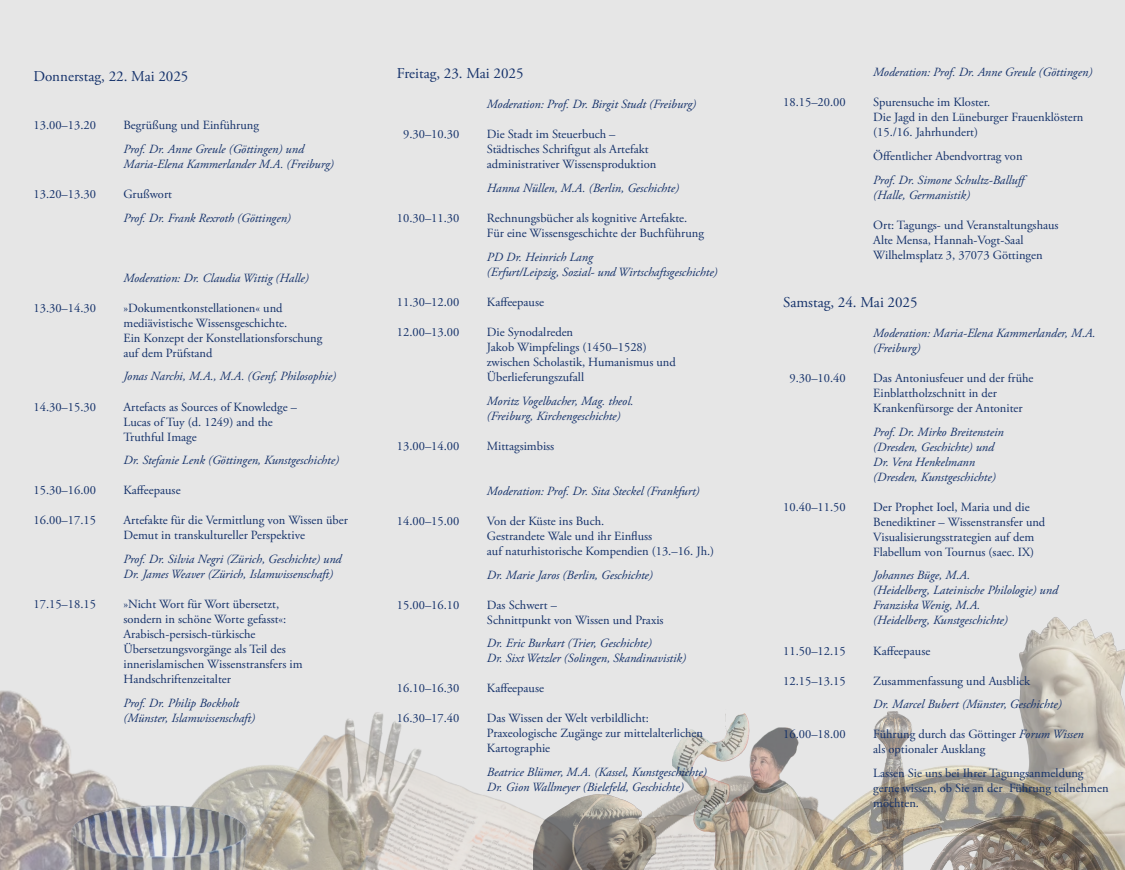
<style>
.page{position:relative;width:1125px;height:870px;background:#fff}
.page>*{position:absolute;margin:0;border:0;box-sizing:border-box;transform-origin:0 0}
.t1{font:15px "Adobe Garamond Pro";color:#14316a}
.t2{font:12.5px/15px "Adobe Garamond Pro";color:#14316a}
.t3{font:italic 12.5px/15px "Adobe Garamond Pro";color:#14316a}
.s1{color:#e6e6e6}
.s2{color:rgb(230 230 230/.82)}
.s3{font-style:italic}
</style>
<div class="page">
<div style="left:749px;top:0;width:376px;height:869px;background:#e6e6e6"></div>
<div style="left:375px;top:0;width:374px;height:869px;background:#e6e6e6"></div>
<div style="left:0;top:0;width:375px;height:869px;background:#e6e6e6"></div>
<img style="left:442px;top:779px;width:91px;height:90px">
<img style="left:0;top:690px;width:140px;height:179px">
<img style="left:1019px;top:617px;width:106px;height:147px">
<img style="left:656px;top:800px;width:16px;height:69px">
<img style="left:348px;top:869px;width:357px;height:1px">
<img style="left:302px;top:712px;width:140px;height:157px">
<img style="left:672px;top:713px;width:127px;height:156px">
<img style="left:193px;top:764px;width:174px;height:105px">
<img style="left:70px;top:805px;width:178px;height:64px">
<img style="left:533px;top:794px;width:123px;height:75px">
<img style="left:777px;top:764px;width:348px;height:105px">
<img style="left:942px;top:815px;width:170px;height:54px">
<img style="left:836px;top:711px;width:106px;height:158px">
<p class="t1" style="left:34px;top:67px;width:156px">Donnerstag, 22. Mai 2025</p>
<p class="t2" style="left:34px;top:118px;width:64px">13.00–13.20</p>
<p class="t2" style="left:124px;top:118px;width:137px">Begrüßung und Einführung</p>
<p class="t3" style="left:124px;top:142px;width:212px">Prof. Dr. Anne Greule (Göttingen) und<br>Maria-Elena Kammerlander M.A. (Freiburg)</p>
<p class="t2" style="left:34px;top:187px;width:64px">13.20–13.30</p>
<p class="t2" style="left:124px;top:187px;width:50px">Grußwort</p>
<p class="t3" style="left:124px;top:210px;width:169px">Prof. Dr. Frank Rexroth (Göttingen)</p>
<p class="t3" style="left:124px;top:270px;width:187px">Moderation: Dr. Claudia Wittig (Halle)</p>
<p class="t2" style="left:34px;top:300px;width:64px">13.30–14.30</p>
<p class="t2" style="left:124px;top:300px;width:200px">»Dokumentkonstellationen« und mediävistische Wissensgeschichte.<br>Ein Konzept der Konstellationsforschung auf dem Prüfstand</p>
<p class="t3" style="left:124px;top:369px;width:214px">Jonas Narchi, M.A., M.A. (Genf, Philosophie)</p>
<p class="t2" style="left:34px;top:399px;width:64px">14.30–15.30</p>
<p class="t2" style="left:124px;top:399px;width:175px">Artefacts as Sources of Knowledge –<br>Lucas of Tuy (d. 1249) and the<br>Truthful Image</p>
<p class="t3" style="left:124px;top:453px;width:217px">Dr. Stefanie Lenk (Göttingen, Kunstgeschichte)</p>
<p class="t2" style="left:34px;top:483px;width:64px">15.30–16.00</p>
<p class="t2" style="left:124px;top:483px;width:59px">Kaffeepause</p>
<p class="t2" style="left:34px;top:513px;width:64px">16.00–17.15</p>
<p class="t2" style="left:124px;top:513px;width:226px">Artefakte für die Vermittlung von Wissen über<br>Demut in transkultureller Perspektive</p>
<p class="t3" style="left:124px;top:551px;width:220px">Prof. Dr. Silvia Negri (Zürich, Geschichte) und<br>Dr. James Weaver (Zürich, Islamwissenschaft)</p>
<p class="t2" style="left:34px;top:597px;width:64px">17.15–18.15</p>
<p class="t2" style="left:124px;top:597px;width:181px">»Nicht Wort für Wort übersetzt, sondern in schöne Worte gefasst«:<br>Arabisch-persisch-türkische Übersetzungsvorgänge als Teil des innerislamischen Wissenstransfers im Handschriftenzeitalter</p>
<p class="t3" style="left:124px;top:695px;width:133px">Prof. Dr. Philip Bockholt (Münster, Islamwissenschaft)</p>
<p class="t1" style="left:397px;top:64px;width:128px">Freitag, 23. Mai 2025</p>
<p class="t3" style="left:487px;top:97px;width:211px">Moderation: Prof. Dr. Birgit Studt (Freiburg)</p>
<p class="t2" style="left:397px;top:127px;width:64px"><span class="s1">0</span>9.30–10.30</p>
<p class="t2" style="left:487px;top:127px;width:171px">Die Stadt im Steuerbuch –<br>Städtisches Schriftgut als Artefakt administrativer Wissensproduktion</p>
<p class="t3" style="left:487px;top:181px;width:194px">Hanna Nüllen, M.A. (Berlin, Geschichte)</p>
<p class="t2" style="left:397px;top:211px;width:64px">10.30–11.30</p>
<p class="t2" style="left:487px;top:211px;width:219px">Rechnungsbücher als kognitive Artefakte.<br>Für eine Wissensgeschichte der Buchführung</p>
<p class="t3" style="left:487px;top:249px;width:232px">PD Dr. Heinrich Lang<br>(Erfurt/Leipzig, Sozial- und Wirtschaftsgeschichte)</p>
<p class="t2" style="left:397px;top:294px;width:64px">11.30–12.00</p>
<p class="t2" style="left:487px;top:294px;width:59px">Kaffeepause</p>
<p class="t2" style="left:397px;top:324px;width:64px">12.00–13.00</p>
<p class="t2" style="left:487px;top:324px;width:190px">Die Synodalreden<br>Jakob Wimpfelings (1450–1528) zwischen Scholastik, Humanismus und<br>Überlieferungszufall</p>
<p class="t3" style="left:487px;top:393px;width:148px">Moritz Vogelbacher, Mag. theol. (Freiburg, Kirchengeschichte)</p>
<p class="t2" style="left:397px;top:438px;width:64px">13.00–14.00</p>
<p class="t2" style="left:487px;top:438px;width:69px">Mittagsimbiss</p>
<p class="t3" style="left:487px;top:483px;width:214px">Moderation: Prof. Dr. Sita Steckel (Frankfurt)</p>
<p class="t2" style="left:397px;top:513px;width:64px">14.00–15.00</p>
<p class="t2" style="left:487px;top:513px;width:229px">Von der Küste ins Buch.<br>Gestrandete Wale und ihr Einfluss<br>auf naturhistorische Kompendien (13.–16. Jh.)</p>
<p class="t3" style="left:487px;top:567px;width:168px">Dr. Marie Jaros (Berlin, Geschichte)</p>
<p class="t2" style="left:397px;top:597px;width:64px">15.00–16.10</p>
<p class="t2" style="left:487px;top:597px;width:178px">Das Schwert –<br>Schnittpunkt von Wissen und Praxis</p>
<p class="t3" style="left:487px;top:636px;width:201px">Dr. Eric Burkart (Trier, Geschichte)<br>Dr. Sixt Wetzler (Solingen, Skandinavistik)</p>
<p class="t2" style="left:397px;top:681px;width:64px">16.10–16.30</p>
<p class="t2" style="left:487px;top:681px;width:59px">Kaffeepause</p>
<p class="t2" style="left:397px;top:711px;width:64px">16.30–17.40</p>
<p class="t2" style="left:487px;top:711px;width:218px">Das Wissen der Welt verbildlicht:<br>Praxeologische Zugänge zur mittelalterlichen<br>Kartographie</p>
<p class="t3" style="left:487px;top:764px;width:221px">Beatrice Blümer, M.A. (Kassel, Kunstgeschichte)<br>Dr. Gion Wallmeyer (Bielefeld, Geschichte)</p>
<p class="t3" style="left:873px;top:65px;width:221px">Moderation: Prof. Dr. Anne Greule (Göttingen)</p>
<p class="t2" style="left:783px;top:95px;width:64px">18.15–20.00</p>
<p class="t2" style="left:873px;top:95px;width:212px">Spurensuche im Kloster.<br>Die Jagd in den Lüneburger Frauenklöstern (15./16. Jahrhundert)</p>
<p class="t2" style="left:873px;top:149px;width:151px">Öffentlicher Abendvortrag von</p>
<p class="t3" style="left:873px;top:172px;width:157px">Prof. Dr. Simone Schultz-Balluff (Halle, Germanistik)</p>
<p class="t2" style="left:873px;top:217px;width:187px">Ort: Tagungs- und Veranstaltungshaus<br>Alte Mensa, Hannah-Vogt-Saal<br>Wilhelmsplatz 3, 37073 Göttingen</p>
<p class="t1" style="left:783px;top:293px;width:136px">Samstag, 24. Mai 2025</p>
<p class="t3" style="left:873px;top:325px;width:224px">Moderation: Maria-Elena Kammerlander, M.A. (Freiburg)</p>
<p class="t2" style="left:783px;top:370px;width:64px"><span class="s2">0</span>9.30–10.40</p>
<p class="t2" style="left:873px;top:370px;width:162px">Das Antoniusfeuer und der frühe<br>Einblattholzschnitt in der<br>Krankenfürsorge der Antoniter</p>
<p class="t3" style="left:873px;top:424px;width:132px">Prof. Dr. Mirko Breitenstein (Dresden, Geschichte) und<br>Dr. Vera Henkelmann (Dresden, Kunstgeschichte)</p>
<p class="t2" style="left:783px;top:499px;width:64px">10.40–11.50</p>
<p class="t2" style="left:873px;top:499px;width:174px">Der Prophet Ioel, Maria und die Benediktiner – Wissenstransfer und Visualisierungsstrategien auf dem Flabellum von Tournus (saec. IX)</p>
<p class="t3" style="left:873px;top:568px;width:186px">Johannes Büge, M.A.<br>(Heidelberg, Lateinische Philologie) und<br>Franziska Wenig, M.A.<br>(Heidelberg, Kunstgeschichte)</p>
<p class="t2" style="left:783px;top:643px;width:64px">11.50–12.15</p>
<p class="t2" style="left:873px;top:643px;width:59px">Kaffeepause</p>
<p class="t2" style="left:783px;top:673px;width:64px">12.15–13.15</p>
<p class="t2" style="left:873px;top:673px;width:159px">Zusammenfassung und Ausblick</p>
<p class="t3" style="left:873px;top:696px;width:190px">Dr. Marcel Bubert (Münster, Geschichte)</p>
<p class="t2" style="left:783px;top:727px;width:64px">16.00–18.00</p>
<p class="t2" style="left:873px;top:727px;width:212px">Führung durch das Göttinger <span class="s3">Forum Wissen </span>als optionaler Ausklang</p>
<p class="t2" style="left:873px;top:765px;width:237px">Lassen Sie uns bei Ihrer Tagungsanmeldung gerne wissen, ob Sie an der Führung teilnehmen möchten.</p>
</div>
